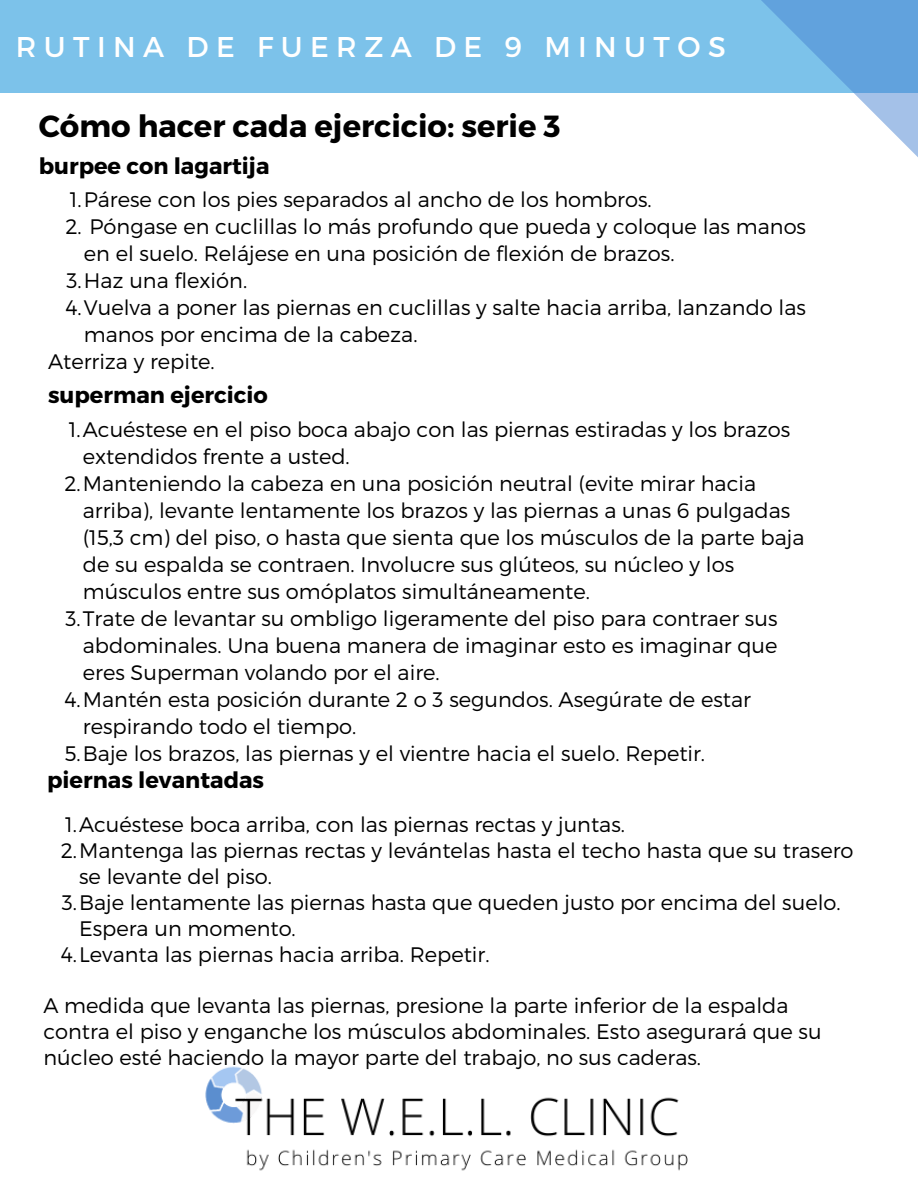
<style>
.page{position:relative;width:918px;height:1188px;background:#fff}
.page>*{position:absolute;margin:0;border:0;box-sizing:border-box;transform-origin:0 0}
.t1{font:700 30.6px "Montserrat";color:#000}
.t2{font:28.5px "Montserrat";letter-spacing:.26em;color:#fff}
.t3{font:700 22.5px "Montserrat";color:#000}
.t4{font:300 21px/25.8px "Montserrat";color:#000}
</style>
<div class="page">
<div style="left:0;top:0;width:918px;height:92px;background:#7cc2ea"></div>
<svg style="left:728px;top:0;width:190px;height:157px"></svg>
<img style="left:205px;top:1066px;width:483px;height:105px">
<h2 class="t2" style="left:16px;top:29px;width:711px">RUTINA DE FUERZA DE 9 MINUTOS</h2>
<h1 class="t1" style="left:39px;top:107px;width:523px">Cómo hacer cada ejercicio: serie 3</h1>
<p class="t3" style="left:39px;top:151px;width:232px">burpee con lagartija</p>
<p class="t4" style="left:70px;top:186px;width:583px">1.Párese con los pies separados al ancho de los hombros.</p>
<p class="t4" style="left:65px;top:213px;width:742px">2. Póngase en cuclillas lo más profundo que pueda y coloque las manos</p>
<p class="t4" style="left:84px;top:240px;width:592px">en el suelo. Relájese en una posición de flexión de brazos.</p>
<p class="t4" style="left:66px;top:267px;width:182px">3.Haz una flexión.</p>
<p class="t4" style="left:65px;top:294px;width:742px">4.Vuelva a poner las piernas en cuclillas y salte hacia arriba, lanzando las</p>
<p class="t4" style="left:84px;top:321px;width:335px">manos por encima de la cabeza.</p>
<p class="t4" style="left:48px;top:348px;width:168px">Aterriza y repite.</p>
<p class="t3" style="left:48px;top:380px;width:221px">superman ejercicio</p>
<p class="t4" style="left:69px;top:415px;width:723px">1.Acuéstese en el piso boca abajo con las piernas estiradas y los brazos</p>
<p class="t4" style="left:83px;top:442px;width:268px">extendidos frente a usted.</p>
<p class="t4" style="left:64px;top:469px;width:693px">2.Manteniendo la cabeza en una posición neutral (evite mirar hacia</p>
<p class="t4" style="left:83px;top:496px;width:709px">arriba), levante lentamente los brazos y las piernas a unas 6 pulgadas</p>
<p class="t4" style="left:83px;top:523px;width:723px">(15,3 cm) del piso, o hasta que sienta que los músculos de la parte baja</p>
<p class="t4" style="left:83px;top:550px;width:653px">de su espalda se contraen. Involucre sus glúteos, su núcleo y los</p>
<p class="t4" style="left:83px;top:577px;width:509px">músculos entre sus omóplatos simultáneamente.</p>
<p class="t4" style="left:66px;top:604px;width:713px">3.Trate de levantar su ombligo ligeramente del piso para contraer sus</p>
<p class="t4" style="left:83px;top:631px;width:696px">abdominales. Una buena manera de imaginar esto es imaginar que</p>
<p class="t4" style="left:83px;top:658px;width:358px">eres Superman volando por el aire.</p>
<p class="t4" style="left:65px;top:685px;width:688px">4.Mantén esta posición durante 2 o 3 segundos. Asegúrate de estar</p>
<p class="t4" style="left:83px;top:712px;width:275px">respirando todo el tiempo.</p>
<p class="t4" style="left:65px;top:739px;width:642px">5.Baje los brazos, las piernas y el vientre hacia el suelo. Repetir.</p>
<p class="t3" style="left:47px;top:765px;width:218px">piernas levantadas</p>
<p class="t4" style="left:65px;top:811px;width:561px">1.Acuéstese boca arriba, con las piernas rectas y juntas.</p>
<p class="t4" style="left:61px;top:837px;width:794px">2.Mantenga las piernas rectas y levántelas hasta el techo hasta que su trasero</p>
<p class="t4" style="left:79px;top:863px;width:195px">se levante del piso.</p>
<p class="t4" style="left:62px;top:888px;width:780px">3.Baje lentamente las piernas hasta que queden justo por encima del suelo.</p>
<p class="t4" style="left:79px;top:914px;width:218px">Espera un momento.</p>
<p class="t4" style="left:61px;top:940px;width:430px">4.Levanta las piernas hacia arriba. Repetir.</p>
<p class="t4" style="left:43px;top:992px;width:780px">A medida que levanta las piernas, presione la parte inferior de la espalda contra el piso y enganche los músculos abdominales. Esto asegurará que su núcleo esté haciendo la mayor parte del trabajo, no sus caderas.</p>
</div>
